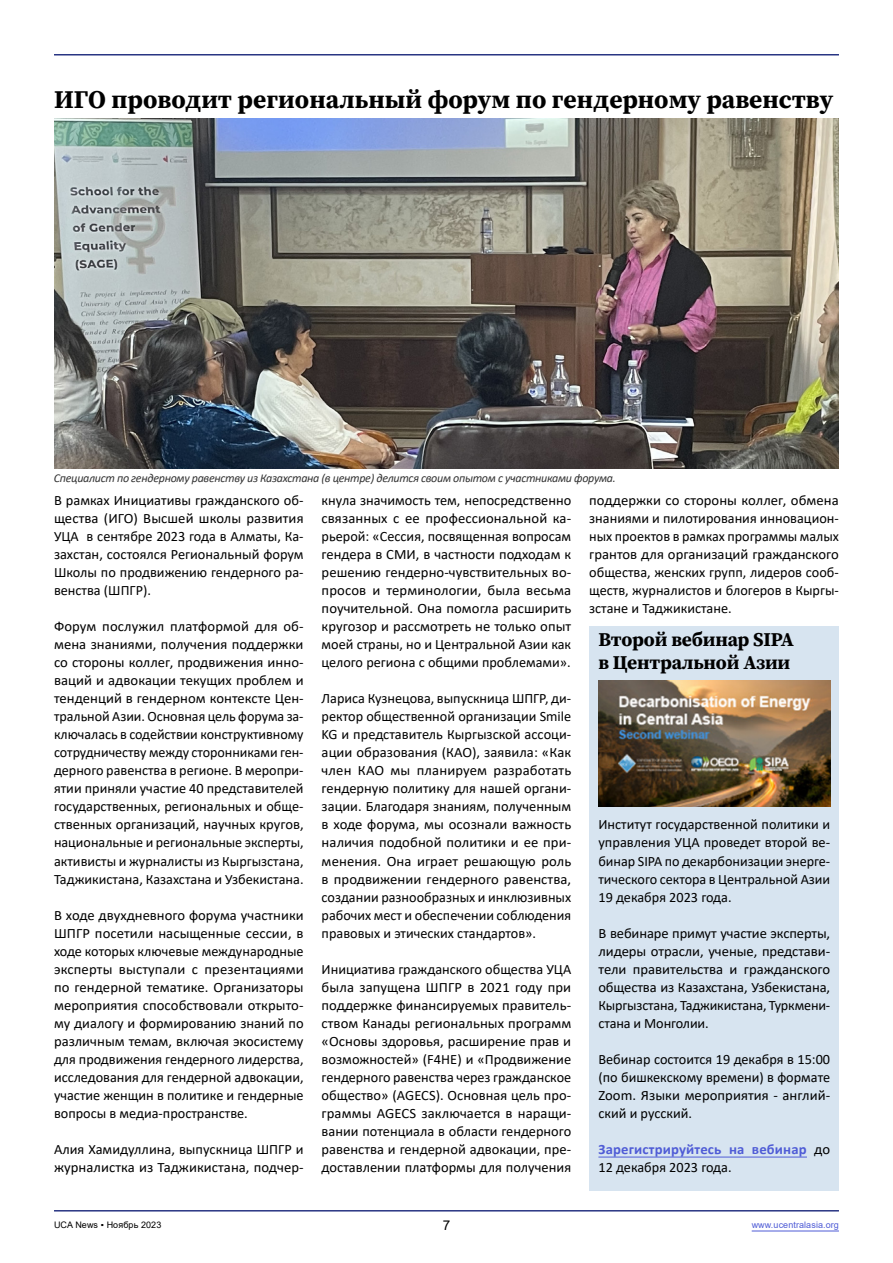
<style>
.page{position:relative;width:893px;height:1263px;background:#fff}
.page>*{position:absolute;margin:0;border:0;box-sizing:border-box;transform-origin:0 0}
.t1{font:25.5px "Source Serif Variable";color:#000}
.t2{font:19.5px/23.4px "Source Serif Variable";letter-spacing:-.01em;color:#000}
.t3{font:14.25px/18px "Calibri";color:#000;text-align:justify}
.t4{font:700 14.25px/18px "Calibri";letter-spacing:.01em;color:#4f5cd6}
.t5{font:13.5px "Arial";color:#000}
.t6{font:italic 12px "Calibri";letter-spacing:-.025em;color:#333}
.t7{font:9px "Arial";letter-spacing:.01em;color:#4f5cd6}
.t8{font:9px "Arial";letter-spacing:.01em;color:#000}
.s1{font-weight:400;color:#000}
</style>
<div class="page">
<hr style="left:54px;top:1210px;width:785px;height:1px;background:#283583">
<hr style="left:54px;top:54px;width:785px;height:2px;background:#283583">
<img style="left:54px;top:119px;width:785px;height:350px">
<div style="left:589px;top:626px;width:250px;height:564px;background:#d7e4f0"></div>
<hr style="left:598px;top:1157px;width:209px;height:1px;background:#4f5cd6">
<img style="left:598px;top:680px;width:232px;height:126px">
<hr style="left:752px;top:1230px;width:87px;height:1px;background:#4f5cd6">
<h1 class="t1" style="left:54px;top:83px;width:781px">ИГО проводит региональный форум по гендерному равенству</h1>
<p class="t6" style="left:54px;top:470px;width:563px">Специалист по гендерному равенству из Казахстана (в центре) делится своим опытом с участниками форума.</p>
<p class="t3" style="left:54px;top:491px;width:251px">В рамках Инициативы гражданского об&shy;щества (ИГО) Высшей школы развития УЦА в сентябре 2023 года в Алматы, Ка&shy;захстан, состоялся Региональный форум Школы по продвижению гендерного ра&shy;венства (ШПГР).</p>
<p class="t3" style="left:54px;top:617px;width:251px">Форум послужил платформой для об&shy;мена знаниями, получения поддержки со стороны коллег, продвижения инно&shy;ваций и адвокации текущих проблем и тенденций в гендерном контексте Цен&shy;тральной Азии. Основная цель форума за&shy;ключалась в содействии конструктивному сотрудничеству между сторонниками ген&shy;дерного равенства в регионе. В меропри&shy;ятии приняли участие 40 представителей государственных, региональных и обще&shy;ственных организаций, научных кругов, национальные и региональные эксперты, активисты и журналисты из Кыргызстана, Таджикистана, Казахстана и Узбекистана.</p>
<p class="t3" style="left:54px;top:905px;width:251px">В ходе двухдневного форума участники ШПГР посетили насыщенные сессии, в ходе которых ключевые международные эксперты выступали с презентациями по гендерной тематике. Организаторы мероприятия способствовали открыто&shy;му диалогу и формированию знаний по различным темам, включая экосистему для продвижения гендерного лидерства, исследования для гендерной адвокации, участие женщин в политике и гендерные вопросы в медиа-пространстве.</p>
<p class="t3" style="left:54px;top:1140px;width:251px">Алия Хамидуллина, выпускница ШПГР и журналистка из Таджикистана, подчер-</p>
<p class="t3" style="left:322px;top:491px;width:251px">кнула значимость тем, непосредственно связанных с ее профессиональной ка&shy;рьерой: «Сессия, посвященная вопросам гендера в СМИ, в частности подходам к решению гендерно-чувствительных во&shy;просов и терминологии, была весьма поучительной. Она помогла расширить кругозор и рассмотреть не только опыт моей страны, но и Центральной Азии как целого региона с общими проблемами».</p>
<p class="t3" style="left:322px;top:689px;width:251px">Лариса Кузнецова, выпускница ШПГР, ди&shy;ректор общественной организации Smile KG и представитель Кыргызской ассоци&shy;ации образования (КАО), заявила: «Как член КАО мы планируем разработать гендерную политику для нашей органи&shy;зации. Благодаря знаниям, полученным в ходе форума, мы осознали важность наличия подобной политики и ее при&shy;менения. Она играет решающую роль в продвижении гендерного равенства, создании разнообразных и инклюзивных рабочих мест и обеспечении соблюдения правовых и этических стандартов».</p>
<p class="t3" style="left:322px;top:960px;width:251px">Инициатива гражданского общества УЦА была запущена ШПГР в 2021 году при поддержке финансируемых правитель&shy;ством Канады региональных программ «Основы здоровья, расширение прав и возможностей» (F4HE) и «Продвижение гендерного равенства через гражданское общество» (AGECS). Основная цель про&shy;граммы AGECS заключается в наращи&shy;вании потенциала в области гендерного равенства и гендерной адвокации, пре&shy;доставлении платформы для получения</p>
<p class="t3" style="left:589px;top:491px;width:251px">поддержки со стороны коллег, обмена знаниями и пилотирования инновацион&shy;ных проектов в рамках программы малых грантов для организаций гражданского общества, женских групп, лидеров сооб&shy;ществ, журналистов и блогеров в Кыргы&shy;зстане и Таджикистане.</p>
<h2 class="t2" style="left:598px;top:628px;width:197px">Второй вебинар SIPA в Центральной Азии</h2>
<p class="t3" style="left:598px;top:815px;width:233px">Институт государственной политики и управления УЦА проведет второй ве&shy;бинар SIPA по декарбонизации энерге&shy;тического сектора в Центральной Азии 19 декабря 2023 года.</p>
<p class="t3" style="left:598px;top:923px;width:233px">В вебинаре примут участие эксперты, лидеры отрасли, ученые, представи&shy;тели правительства и гражданского общества из Казахстана, Узбекистана, Кыргызстана, Таджикистана, Туркмени&shy;стана и Монголии.</p>
<p class="t3" style="left:598px;top:1050px;width:233px">Вебинар состоится 19 декабря в 15:00 (по бишкекскому времени) в формате Zoom. Языки мероприятия - англий&shy;ский и русский.</p>
<p class="t4" style="left:598px;top:1140px;width:233px">Зарегистрируйтесь на вебинар <span class="s1">до<br>12 декабря 2023 года.</span></p>
<p class="t8" style="left:54px;top:1218px;width:109px">UCA News ▪ Ноябрь 2023</p>
<p class="t5" style="left:443px;top:1215px;width:9px">7</p>
<p class="t7" style="left:752px;top:1218px;width:89px">www.ucentralasia.org</p>
</div>
